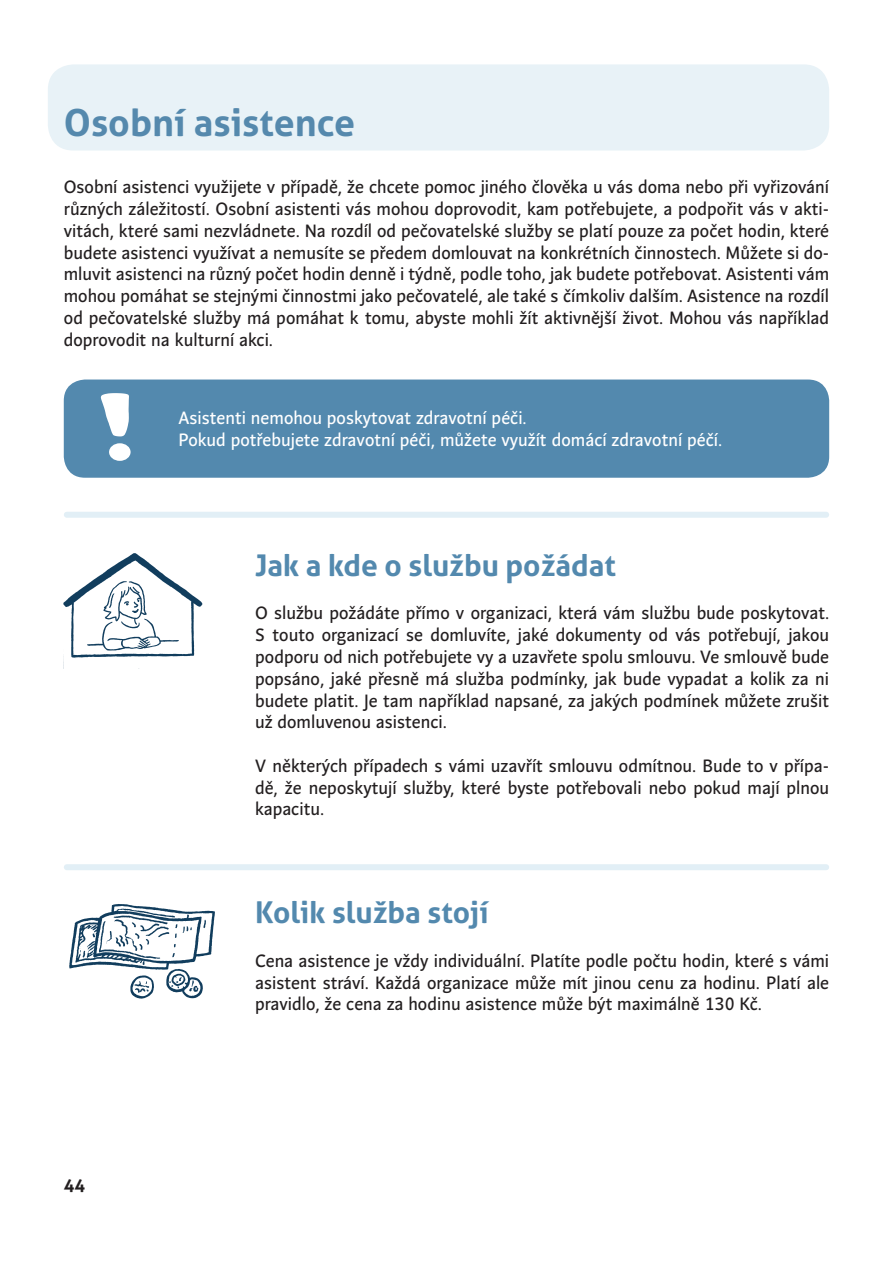
<style>
.page{position:relative;width:893px;height:1263px;background:#fff}
.page>*{position:absolute;margin:0;border:0;box-sizing:border-box;transform-origin:0 0}
.podnadpis_vel{font:700 37.5px "Aller";color:#5589ad}
.piktogramy{font:700 30px "Aller";color:#5389ae}
.text_piktogramy{font:17.7px/21.8px "Andulka Sans Text";color:#231f20;text-align:justify}
.text{font:17.7px/21.8px "Andulka Sans Text";color:#231f20;text-align:justify}
.pozor{font:17.7px "Andulka Sans Text";color:#fff}
.t1{font:700 17.7px "Aller";color:#231f20}
</style>
<div class="page">
<div style="left:48px;top:64px;width:781px;height:87px;background:#e8f2f7;border-radius:26px"></div>
<div style="left:64px;top:379px;width:765px;height:99px;background:#5389ae;border-radius:21px"></div>
<svg style="left:101px;top:393px;width:28px;height:43px"></svg>
<div style="left:109px;top:443px;width:22px;height:18px;background:#fff;border-radius:50%"></div>
<div style="left:67px;top:864px;width:759px;height:6px;background:#e2eff6"></div>
<img style="left:69px;top:904px;width:146px;height:95px">
<div style="left:67px;top:512px;width:759px;height:6px;background:#e2eff6"></div>
<img style="left:64px;top:553px;width:139px;height:116px">
<p class="podnadpis_vel" style="left:64px;top:100px;width:293px">Osobní asistence</p>
<p class="text" style="left:64px;top:176px;width:767px">Osobní asistenci využijete v případě, že chcete pomoc jiného člověka u vás doma nebo při vyřizování různých záležitostí. Osobní asistenti vás mohou doprovodit, kam potřebujete, a podpořit vás v akti&shy;vitách, které sami nezvládnete. Na rozdíl od pečovatelské služby se platí pouze za počet hodin, které budete asistenci využívat a nemusíte se předem domlouvat na konkrétních činnostech. Můžete si do&shy;mluvit asistenci na různý počet hodin denně i týdně, podle toho, jak budete potřebovat. Asistenti vám mohou pomáhat se stejnými činnostmi jako pečovatelé, ale také s čímkoliv dalším. Asistence na rozdíl od pečovatelské služby má pomáhat k tomu, abyste mohli žít aktivnější život. Mohou vás například doprovodit na kulturní akci.</p>
<p class="pozor" style="left:179px;top:408px;width:350px">Asistenti nemohou poskytovat zdravotní péči.</p>
<p class="pozor" style="left:179px;top:430px;width:545px">Pokud potřebujete zdravotní péči, můžete využít domácí zdravotní péčí.</p>
<p class="piktogramy" style="left:255px;top:547px;width:362px">Jak a kde o službu požádat</p>
<p class="text_piktogramy" style="left:255px;top:602px;width:576px">O službu požádáte přímo v organizaci, která vám službu bude poskytovat.<br>S touto organizací se domluvíte, jaké dokumenty od vás potřebují, jakou podporu od nich potřebujete vy a uzavřete spolu smlouvu. Ve smlouvě bude popsáno, jaké přesně má služba podmínky, jak bude vypadat a kolik za ni budete platit. Je tam například napsané, za jakých podmínek můžete zrušit už domluvenou asistenci.</p>
<p class="text_piktogramy" style="left:255px;top:755px;width:576px">V některých případech s vámi uzavřít smlouvu odmítnou. Bude to v přípa&shy;dě, že neposkytují služby, které byste potřebovali nebo pokud mají plnou kapacitu.</p>
<p class="t1" style="left:64px;top:1174px;width:23px">44</p>
<p class="piktogramy" style="left:255px;top:894px;width:235px">Kolik služba stojí</p>
<p class="text_piktogramy" style="left:255px;top:950px;width:576px">Cena asistence je vždy individuální. Platíte podle počtu hodin, které s vámi asistent stráví. Každá organizace může mít jinou cenu za hodinu. Platí ale pravidlo, že cena za hodinu asistence může být maximálně 130 Kč.</p>
</div>
